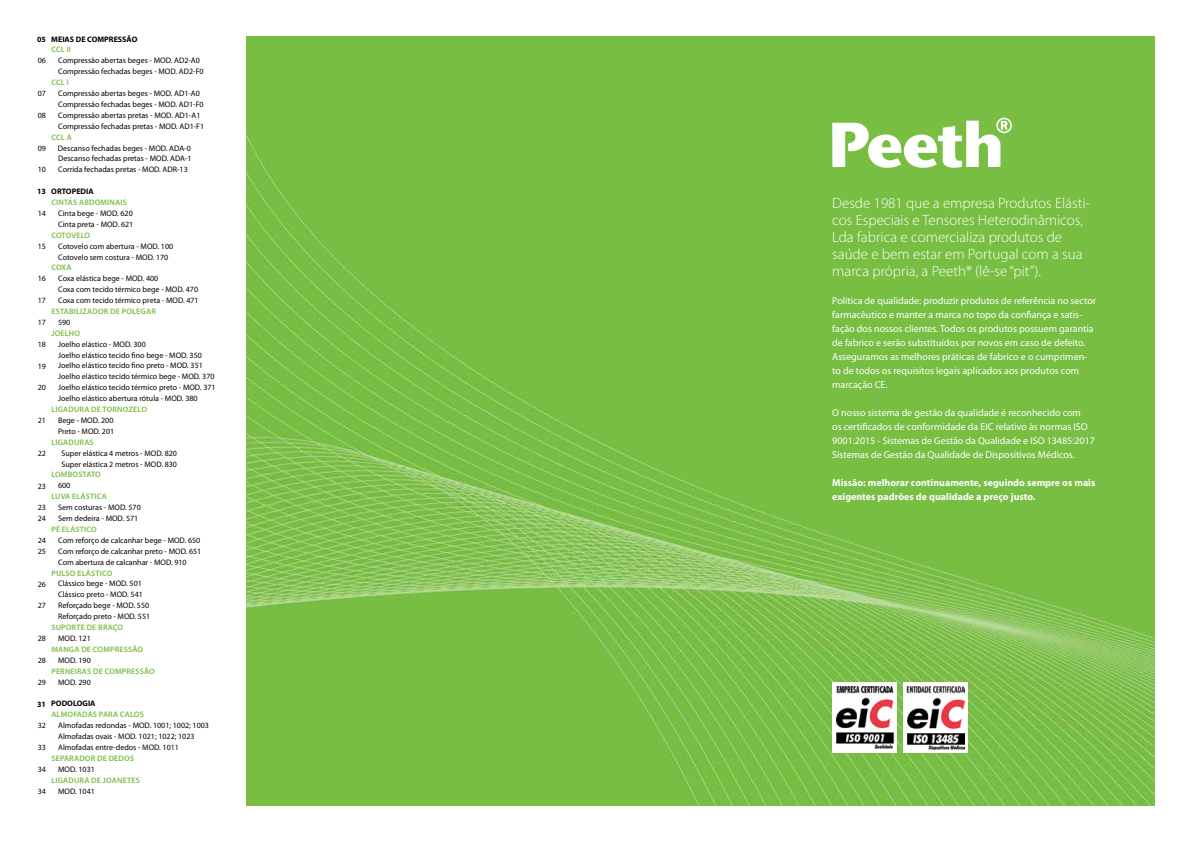
<style>
.page{position:relative;width:1191px;height:842px;background:#fff}
.page>*{position:absolute;margin:0;border:0;box-sizing:border-box;transform-origin:0 0}
.t1{font:300 15px/17px "Myriad Pro";color:#fff}
.t2{font:10px/14px "Myriad Pro";color:#fff}
.t3{font:700 10px/14px "Myriad Pro";color:#fff}
.t4{font:8px/10.9px "Myriad Pro";color:#000}
.t5{font:600 8px "Myriad Pro";letter-spacing:.02em;color:#78be43}
.t6{font:700 8px "Myriad Pro";color:#000}
</style>
<div class="page">
<img style="left:247px;top:36px;width:907px;height:770px">
<div style="left:832px;top:682px;width:64px;height:70px;background:#fff"></div>
<img style="left:836px;top:686px;width:59px;height:63px">
<svg style="left:832px;top:118px;width:180px;height:50px"></svg>
<svg style="left:903px;top:682px;width:64px;height:70px"></svg>
<img style="left:903px;top:687px;width:61px;height:62px">
<p class="t6" style="left:51px;top:34px;width:88px">MEIAS DE COMPRESSÃO</p>
<p class="t5" style="left:51px;top:45px;width:21px">CCL II</p>
<p class="t4" style="left:58px;top:55px;width:147px">Compressão abertas beges - MOD. AD2-A0<br>Compressão fechadas beges - MOD. AD2-F0</p>
<p class="t5" style="left:51px;top:78px;width:19px">CCL I</p>
<p class="t4" style="left:58px;top:88px;width:148px">Compressão abertas beges - MOD. AD1-A0<br>Compressão fechadas beges - MOD. AD1-F0<br>Compressão abertas pretas - MOD. AD1-A1<br>Compressão fechadas pretas - MOD. AD1-F1</p>
<p class="t5" style="left:51px;top:133px;width:22px">CCL A</p>
<p class="t4" style="left:58px;top:143px;width:135px;text-align:justify">Descanso fechadas beges - MOD. ADA-0<br>Descanso fechadas pretas - MOD. ADA-1<br>Corrida fechadas pretas - MOD. ADR-13</p>
<p class="t6" style="left:51px;top:187px;width:44px">ORTOPEDIA</p>
<p class="t5" style="left:51px;top:198px;width:77px">CINTAS ABDOMINAIS</p>
<p class="t4" style="left:58px;top:208px;width:77px">Cinta bege - MOD. 620<br>Cinta preta - MOD. 621</p>
<p class="t5" style="left:51px;top:231px;width:40px">COTOVELO</p>
<p class="t4" style="left:58px;top:241px;width:117px">Cotovelo com abertura - MOD. 100<br>Cotovelo sem costura - MOD. 170</p>
<p class="t5" style="left:51px;top:263px;width:21px">COXA</p>
<p class="t4" style="left:58px;top:273px;width:142px">Coxa elástica bege - MOD. 400<br>Coxa com tecido térmico bege - MOD. 470<br>Coxa com tecido térmico preta - MOD. 471</p>
<p class="t5" style="left:51px;top:307px;width:106px">ESTABILIZADOR DE POLEGAR</p>
<p class="t4" style="left:58px;top:317px;width:14px">590</p>
<p class="t5" style="left:51px;top:329px;width:30px">JOELHO</p>
<p class="t4" style="left:58px;top:339px;width:159px">Joelho elástico - MOD. 300<br>Joelho elástico tecido fino bege - MOD. 350<br>Joelho elástico tecido fino preto - MOD. 351<br>Joelho elástico tecido térmico bege - MOD. 370<br>Joelho elástico tecido térmico preto - MOD. 371<br>Joelho elástico abertura rótula - MOD. 380</p>
<p class="t5" style="left:51px;top:405px;width:97px">LIGADURA DE TORNOZELO</p>
<p class="t4" style="left:58px;top:415px;width:58px">Bege - MOD. 200<br>Preto - MOD. 201</p>
<p class="t5" style="left:51px;top:438px;width:44px">LIGADURAS</p>
<p class="t4" style="left:61px;top:448px;width:117px">Super elástica 4 metros - MOD. 820<br>Super elástica 2 metros - MOD. 830</p>
<p class="t5" style="left:51px;top:470px;width:51px">LOMBOSTATO</p>
<p class="t4" style="left:58px;top:480px;width:14px">600</p>
<p class="t5" style="left:51px;top:492px;width:57px">LUVA ELÁSTICA</p>
<p class="t4" style="left:58px;top:502px;width:84px">Sem costuras - MOD. 570<br>Sem dedeira - MOD. 571</p>
<p class="t5" style="left:51px;top:525px;width:46px">PÉ ELÁSTICO</p>
<p class="t4" style="left:58px;top:535px;width:145px">Com reforço de calcanhar bege - MOD. 650<br>Com reforço de calcanhar preto - MOD. 651<br>Com abertura de calcanhar - MOD. 910</p>
<p class="t5" style="left:51px;top:568px;width:62px">PULSO ELÁSTICO</p>
<p class="t4" style="left:58px;top:578px;width:94px">Clássico bege - MOD. 501<br>Clássico preto - MOD. 541<br>Reforçado bege - MOD. 550<br>Reforçado preto - MOD. 551</p>
<p class="t5" style="left:51px;top:623px;width:73px">SUPORTE DE BRAÇO</p>
<p class="t4" style="left:58px;top:633px;width:34px">MOD. 121</p>
<p class="t5" style="left:51px;top:645px;width:53px">MANGA DE COMPRESS</p>
<p class="t5" style="left:132px;top:645px;width:12px">ÃO</p>
<p class="t4" style="left:58px;top:655px;width:34px">MOD. 190</p>
<p class="t5" style="left:51px;top:666px;width:6px">PERNE</p>
<p class="t5" style="left:75px;top:666px;width:41px">IRAS DE COMPRESS</p>
<p class="t5" style="left:144px;top:666px;width:12px">ÃO</p>
<p class="t4" style="left:58px;top:676px;width:34px">MOD. 290</p>
<p class="t6" style="left:51px;top:699px;width:46px">PODOLOGIA</p>
<p class="t5" style="left:51px;top:710px;width:94px">ALMOFADAS PARA CALOS</p>
<p class="t4" style="left:58px;top:720px;width:152px">Almofadas redondas - MOD. 1001; 1002; 1003<br>Almofadas ovais - MOD. 1021; 1022; 1023<br>Almofadas entre-dedos - MOD. 1011</p>
<p class="t5" style="left:51px;top:754px;width:84px">SEPARADOR DE DEDOS</p>
<p class="t4" style="left:58px;top:764px;width:38px">MOD. 1031</p>
<p class="t5" style="left:51px;top:775px;width:24px">LIGADUR</p>
<p class="t5" style="left:84px;top:775px;width:39px">A DE JOANETES</p>
<p class="t4" style="left:58px;top:785px;width:38px">MOD. 1041</p>
<p class="t6" style="left:37px;top:34px;width:10px">05</p>
<p class="t4" style="left:38px;top:55px;width:10px">06</p>
<p class="t4" style="left:38px;top:88px;width:10px">07</p>
<p class="t4" style="left:38px;top:110px;width:10px">08</p>
<p class="t4" style="left:38px;top:143px;width:10px">09</p>
<p class="t4" style="left:38px;top:164px;width:10px">10</p>
<p class="t6" style="left:37px;top:187px;width:10px">13</p>
<p class="t4" style="left:38px;top:208px;width:10px">14</p>
<p class="t4" style="left:38px;top:241px;width:10px">15</p>
<p class="t4" style="left:38px;top:273px;width:10px">16</p>
<p class="t4" style="left:38px;top:295px;width:10px">17</p>
<p class="t4" style="left:38px;top:317px;width:10px">17</p>
<p class="t4" style="left:38px;top:339px;width:10px">18</p>
<p class="t4" style="left:38px;top:361px;width:10px">19</p>
<p class="t4" style="left:38px;top:382px;width:10px">20</p>
<p class="t4" style="left:38px;top:415px;width:10px">21</p>
<p class="t4" style="left:38px;top:448px;width:10px">22</p>
<p class="t4" style="left:38px;top:480px;width:10px">23</p>
<p class="t4" style="left:38px;top:502px;width:10px">23<br>24</p>
<p class="t4" style="left:38px;top:535px;width:10px">24<br>25</p>
<p class="t4" style="left:38px;top:579px;width:10px">26</p>
<p class="t4" style="left:38px;top:600px;width:10px">27</p>
<p class="t4" style="left:38px;top:633px;width:10px">28</p>
<p class="t4" style="left:38px;top:655px;width:10px">28</p>
<p class="t4" style="left:38px;top:677px;width:10px">29</p>
<p class="t6" style="left:37px;top:699px;width:10px">31</p>
<p class="t4" style="left:38px;top:720px;width:10px">32</p>
<p class="t4" style="left:38px;top:742px;width:10px">33</p>
<p class="t4" style="left:38px;top:764px;width:10px">34</p>
<p class="t4" style="left:38px;top:786px;width:10px">34</p>
<h1 class="t1" style="left:832px;top:195px;width:259px">Desde 1981 que a empresa Produtos Elásti&shy;cos Especiais e Tensores Heterodinâmicos, Lda fabrica e comercializa produtos de saúde e bem estar em Portugal com a sua marca própria, a Peeth® (lê-se “pit”).</h1>
<p class="t2" style="left:832px;top:294px;width:265px">Política de qualidade: produzir produtos de referência no sector farmacêutico e manter a marca no topo da confiança e satis&shy;fação dos nossos clientes. Todos os produtos possuem garantia de fabrico e serão substituídos por novos em caso de defeito.<br>Asseguramos as melhores práticas de fabrico e o cumprimen&shy;to de todos os requisitos legais aplicados aos produtos com marcação CE.</p>
<p class="t2" style="left:832px;top:406px;width:264px">O nosso sistema de gestão da qualidade é reconhecido com<br>os certificados de conformidade da EIC relativo às normas ISO 9001:2015 - Sistemas de Gestão da Qualidade e ISO 13485:2017<br>Sistemas de Gestão da Qualidade de Dispositivos Médicos.</p>
<p class="t3" style="left:832px;top:476px;width:265px">Missão: melhorar continuamente, seguindo sempre os mais exigentes padrões de qualidade a preço justo.</p>
</div>
